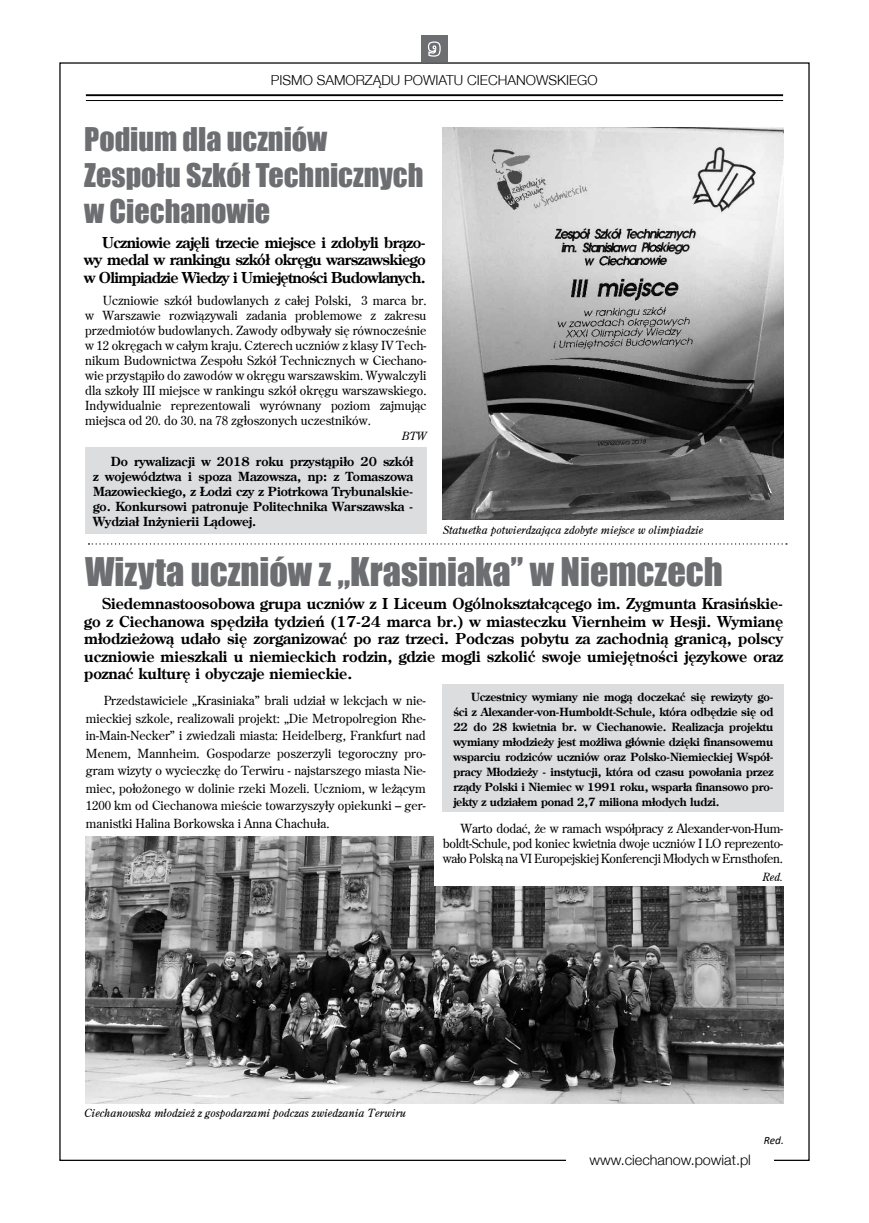
<style>
.page{position:relative;width:869px;height:1223px;background:#fff}
.page>*{position:absolute;margin:0;border:0;box-sizing:border-box;transform-origin:0 0}
.t1{font:36.25px "Impact";color:#6d6e71}
.t2{font:30px/36px "Impact";color:#6d6e71}
.t3{font:700 15px/17.5px "Centurion Old";letter-spacing:-.015em;color:#000;text-align:justify}
.t4{font:300 14.38px "Helvetica Neue CE";color:#000}
.t5{font:300 13.75px "Helvetica Neue CE";color:#000}
.t6{font:12.5px/15px "Centurion Old";color:#000;text-align:justify}
.t7{font:700 12.5px/15px "Centurion Old";color:#000;text-align:justify}
.t8{font:700 11.25px/15px "Centurion Old";letter-spacing:-.01em;color:#000;text-align:justify}
.t9{font:italic 11.25px "Centurion Old";color:#000}
.t10{font:italic 11.25px "Calibri";color:#000}
</style>
<div class="page">
<div style="left:421px;top:35px;width:26px;height:27px;background:#6d6e71"></div>
<svg style="left:428px;top:41px;width:13px;height:16px"></svg>
<hr style="left:86px;top:94px;width:696px;height:2px;background:#000">
<hr style="left:86px;top:100px;width:696px;height:1px;background:#000">
<div style="left:85px;top:447px;width:341px;height:87px;background:#dcddde"></div>
<div style="left:442px;top:683px;width:341px;height:129px;background:#dcddde"></div>
<img style="left:442px;top:128px;width:341px;height:392px">
<img style="left:85px;top:836px;width:697px;height:267px">
<svg style="left:88px;top:543px;width:698px;height:1px"></svg>
<div style="left:434px;top:812px;width:349px;height:74px;background:#fff"></div>
<p class="t5" style="left:271px;top:72px;width:328px">PISMO SAMORZĄDU POWIATU CIECHANOWSKIEGO</p>
<h2 class="t2" style="left:84px;top:121px;width:340px">Podium dla uczniów<br>Zespołu Szkół Technicznych w Ciechanowie</h2>
<p class="t3" style="left:84px;top:233px;width:343px;text-indent:18px">Uczniowie zajęli trzecie miejsce i zdobyli brązo&shy;wy medal w rankingu szkół okręgu warszawskiego w Olimpiadzie Wiedzy i Umiejętności Budowlanych.</p>
<p class="t6" style="left:85px;top:293px;width:343px;text-indent:18px">Uczniowie szkół budowlanych z całej Polski, 3 marca br. w Warszawie rozwiązywali zadania problemowe z zakresu przedmiotów budowlanych. Zawody odbywały się równocześnie w 12 okręgach w całym kraju. Czterech uczniów z klasy IV Tech&shy;nikum Budownictwa Zespołu Szkół Technicznych w Ciechano&shy;wie przystąpiło do zawodów w okręgu warszawskim. Wywalczyli dla szkoły III miejsce w rankingu szkół okręgu warszawskiego.<br>Indywidualnie reprezentowali wyrównany poziom zajmując miejsca od 20. do 30. na 78 zgłoszonych uczestników.</p>
<p class="t9" style="left:401px;top:429px;width:26px">BTW</p>
<p class="t7" style="left:93px;top:453px;width:321px;text-indent:18px">Do rywalizacji w 2018 roku przystąpiło 20 szkół z województwa i spoza Mazowsza, np: z Tomaszowa Mazowieckiego, z Łodzi czy z Piotrkowa Trybunalskie&shy;go. Konkursowi patronuje Politechnika Warszawska - Wydział Inżynierii Lądowej.</p>
<p class="t9" style="left:442px;top:523px;width:262px">Statuetka potwierdzająca zdobyte miejsce w olimpiadzie</p>
<h1 class="t1" style="left:85px;top:544px;width:639px">Wizyta uczniów z „Krasiniaka” w Niemczech</h1>
<p class="t3" style="left:84px;top:594px;width:700px;text-indent:18px">Siedemnastoosobowa grupa uczniów z I Liceum Ogólnokształcącego im. Zygmunta Krasińskie&shy;go z Ciechanowa spędziła tydzień (17-24 marca br.) w miasteczku Viernheim w Hesji. Wymianę młodzieżową udało się zorganizować po raz trzeci. Podczas pobytu za zachodnią granicą, polscy uczniowie mieszkali u niemieckich rodzin, gdzie mogli szkolić swoje umiejętności językowe oraz poznać kulturę i obyczaje niemieckie.</p>
<p class="t6" style="left:86px;top:691px;width:341px;line-height:17.5px;text-indent:18px">Przedstawiciele „Krasiniaka” brali udział w lekcjach w nie&shy;mieckiej szkole, realizowali projekt: „Die Metropolregion Rhe&shy;in-Main-Necker” i zwiedzali miasta: Heidelberg, Frankfurt nad Menem, Mannheim. Gospodarze poszerzyli tegoroczny pro&shy;gram wizyty o wycieczkę do Terwiru - najstarszego miasta Nie&shy;miec, położonego w dolinie rzeki Mozeli. Uczniom, w leżącym 1200 km od Ciechanowa mieście towarzyszyły opiekunki – ger&shy;manistki Halina Borkowska i Anna Chachuła.</p>
<p class="t8" style="left:453px;top:689px;width:321px;text-indent:18px">Uczestnicy wymiany nie mogą doczekać się rewizyty go&shy;ści z Alexander-von-Humboldt-Schule, która odbędzie się od 22 do 28 kwietnia br. w Ciechanowie. Realizacja projektu wymiany młodzieży jest możliwa głównie dzięki finansowemu wsparciu rodziców uczniów oraz Polsko-Niemieckiej Współ&shy;pracy Młodzieży - instytucji, która od czasu powołania przez rządy Polski i Niemiec w 1991 roku, wsparła finansowo pro&shy;jekty z udziałem ponad 2,7 miliona młodych ludzi.</p>
<p class="t6" style="left:442px;top:821px;width:341px;text-indent:18px">Warto dodać, że w ramach współpracy z Alexander-von-Hum&shy;boldt-Schule, pod koniec kwietnia dwoje uczniów I LO reprezento&shy;wało Polską na VI Europejskiej Konferencji Młodych w Ernsthofen.</p>
<p class="t9" style="left:762px;top:869px;width:22px">Red.</p>
<p class="t9" style="left:84px;top:1105px;width:323px">Ciechanowska młodzież z gospodarzami podczas zwiedzania Terwiru</p>
<p class="t4" style="left:589px;top:1151px;width:163px">www.ciechanow.powiat.pl</p>
<p class="t10" style="left:763px;top:1132px;width:21px">Red.</p>
</div>
